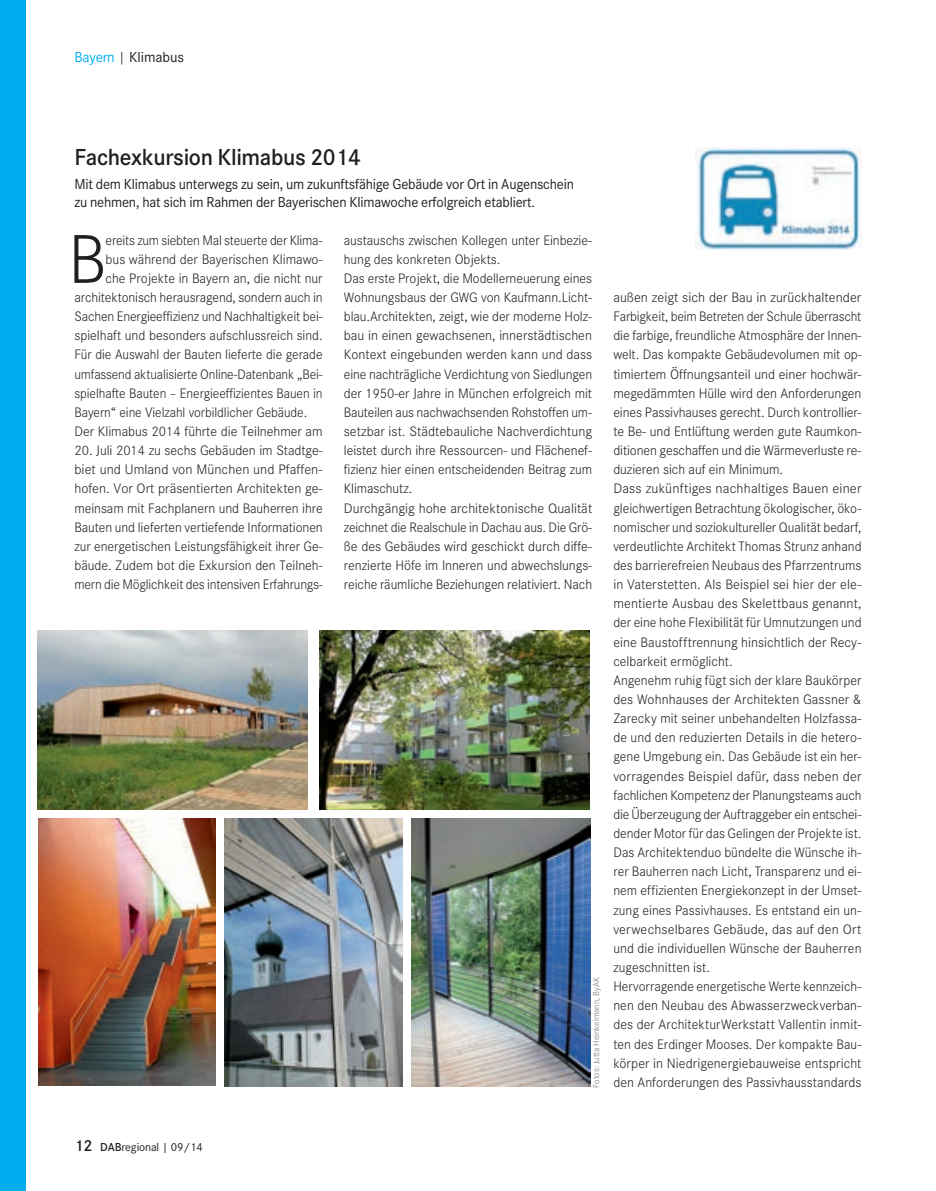
<style>
.page{position:relative;width:936px;height:1191px;background:#fff}
.page>*{position:absolute;margin:0;border:0;box-sizing:border-box;transform-origin:0 0}
.t1{font:300 71.55px "Corporate S";color:#231f20}
.t2{font:600 24px "Corporate S";letter-spacing:-.015em;color:#231f20}
.t3{font:15px/18px "Corporate S";letter-spacing:-.015em;color:#231f20}
.t4{font:300 14.25px/19.2px "Corporate S";letter-spacing:-.005em;color:#231f20}
.t5{font:300 14.25px "Corporate S";letter-spacing:-.005em;color:#231f20;scale:.96 1}
.t6{font:12px "Corporate S";letter-spacing:-.01em;color:#231f20}
.t7{font:300 9px "Corporate S";letter-spacing:-.005em;color:#76787b}
.s1{color:#00aeef}
.s2{font-weight:300}
.s3{font-weight:600;font-size:16.5px}
.s4{font-weight:600}
</style>
<div class="page">
<div style="left:0;top:0;width:26px;height:1191px;background:#00aeef"></div>
<img style="left:38px;top:630px;width:270px;height:179px">
<img style="left:38px;top:819px;width:178px;height:266px">
<img style="left:224px;top:819px;width:179px;height:267px">
<img style="left:411px;top:819px;width:179px;height:267px">
<img style="left:319px;top:630px;width:270px;height:179px">
<img style="left:695px;top:148px;width:166px;height:102px">
<p class="t3" style="left:75px;top:48px;width:111px"><span class="s1">Bayern</span> <span class="s2">|</span> Klimabus</p>
<h2 class="t2" style="left:74px;top:143px;width:288px">Fachexkursion Klimabus 2014</h2>
<p class="t3" style="left:74px;top:175px;width:501px">Mit dem Klimabus unterwegs zu sein, um zukunftsfähige Gebäude vor Ort in Augenschein zu nehmen, hat sich im Rahmen der Bayerischen Klimawoche erfolgreich etabliert.</p>
<h1 class="t1" style="left:68px;top:219px;width:39px">B</h1>
<p class="t4" style="left:106px;top:230px;width:218px">ereits zum siebten Mal steuerte der Klima-</p>
<p class="t4" style="left:106px;top:249px;width:218px">bus während der Bayerischen Klimawo-</p>
<p class="t4" style="left:106px;top:269px;width:218px">che Projekte in Bayern an, die nicht nur</p>
<p class="t4" style="left:74px;top:288px;width:250px">architektonisch herausragend, sondern auch in</p>
<p class="t4" style="left:74px;top:307px;width:250px">Sachen Energieeffizienz und Nachhaltigkeit bei-</p>
<p class="t4" style="left:74px;top:326px;width:250px">spielhaft und besonders aufschlussreich sind.</p>
<p class="t4" style="left:74px;top:345px;width:250px">Für die Auswahl der Bauten lieferte die gerade</p>
<p class="t5" style="left:74px;top:366px;width:260px">umfassend aktualisierte Online-Datenbank „Bei-</p>
<p class="t5" style="left:74px;top:385px;width:260px">spielhafte Bauten – Energieeffizientes Bauen in</p>
<p class="t5" style="left:74px;top:404px;width:244px">Bayern“ eine Vielzahl vorbildlicher Gebäude.</p>
<p class="t4" style="left:74px;top:422px;width:249px">Der Klimabus 2014 führte die Teilnehmer am</p>
<p class="t4" style="left:74px;top:441px;width:250px;text-align:justify">20. Juli 2014 zu sechs Gebäuden im Stadtge&shy;biet und Umland von München und Pfaffen&shy;hofen. Vor Ort präsentierten Architekten ge&shy;meinsam mit Fachplanern und Bauherren ihre Bauten und lieferten vertiefende Informationen zur energetischen Leistungsfähigkeit ihrer Ge&shy;bäude. Zudem bot die Exkursion den Teilneh&shy;mern die Möglichkeit des intensiven Erfahrungs-</p>
<p class="t4" style="left:344px;top:230px;width:250px">austauschs zwischen Kollegen unter Einbezie&shy;hung des konkreten Objekts.<br>Das erste Projekt, die Modellerneuerung eines Wohnungsbaus der GWG von Kaufmann.Licht&shy;blau.Architekten, zeigt, wie der moderne Holz&shy;bau in einen gewachsenen, innerstädtischen Kontext eingebunden werden kann und dass eine nachträgliche Verdichtung von Siedlungen der 1950-er Jahre in München erfolgreich mit Bauteilen aus nachwachsenden Rohstoffen um&shy;setzbar ist. Städtebauliche Nachverdichtung leistet durch ihre Ressourcen- und Flächenef&shy;fizienz hier einen entscheidenden Beitrag zum Klimaschutz.<br>Durchgängig hohe architektonische Qualität zeichnet die Realschule in Dachau aus. Die Grö&shy;ße des Gebäudes wird geschickt durch diffe&shy;renzierte Höfe im Inneren und abwechslungs&shy;reiche räumliche Beziehungen relativiert. Nach</p>
<p class="t7" style="left:591px;top:1087px;width:112px;rotate:-90deg">Fotos: Jutta Heinkelmann, ByAK</p>
<p class="t4" style="left:613px;top:288px;width:250px">außen zeigt sich der Bau in zurückhaltender Farbigkeit, beim Betreten der Schule überrascht die farbige, freundliche Atmosphäre der Innen&shy;welt. Das kompakte Gebäudevolumen mit op&shy;timiertem Öffnungsanteil und einer hochwär&shy;megedämmten Hülle wird den Anforderungen eines Passivhauses gerecht. Durch kontrollier&shy;te Be- und Entlüftung werden gute Raumkon&shy;ditionen geschaffen und die Wärmeverluste re&shy;duzieren sich auf ein Minimum.<br>Dass zukünftiges nachhaltiges Bauen einer gleichwertigen Betrachtung ökologischer, öko&shy;nomischer und soziokultureller Qualität bedarf, verdeutlichte Architekt Thomas Strunz anhand des barrierefreien Neubaus des Pfarrzentrums in Vaterstetten. Als Beispiel sei hier der ele&shy;mentierte Ausbau des Skelettbaus genannt, der eine hohe Flexibilität für Umnutzungen und eine Baustofftrennung hinsichtlich der Recy&shy;celbarkeit ermöglicht.<br>Angenehm ruhig fügt sich der klare Baukörper des Wohnhauses der Architekten Gassner &amp; Zarecky mit seiner unbehandelten Holzfassa&shy;de und den reduzierten Details in die hetero&shy;gene Umgebung ein. Das Gebäude ist ein her&shy;vorragendes Beispiel dafür, dass neben der fachlichen Kompetenz der Planungsteams auch die Überzeugung der Auftraggeber ein entschei&shy;dender Motor für das Gelingen der Projekte ist.<br>Das Architektenduo bündelte die Wünsche ih&shy;rer Bauherren nach Licht, Transparenz und ei&shy;nem effizienten Energiekonzept in der Umset&shy;zung eines Passivhauses. Es entstand ein un&shy;verwechselbares Gebäude, das auf den Ort und die individuellen Wünsche der Bauherren zugeschnitten ist.<br>Hervorragende energetische Werte kennzeich&shy;nen den Neubau des Abwasserzweckverban&shy;des der ArchitekturWerkstatt Vallentin inmit&shy;ten des Erdinger Mooses. Der kompakte Bau&shy;körper in Niedrigenergiebauweise entspricht den Anforderungen des Passivhausstandards</p>
<p class="t6" style="left:74px;top:1140px;width:130px"><span class="s3">12</span> <span class="s4">DAB</span>regional | 09/14</p>
</div>
